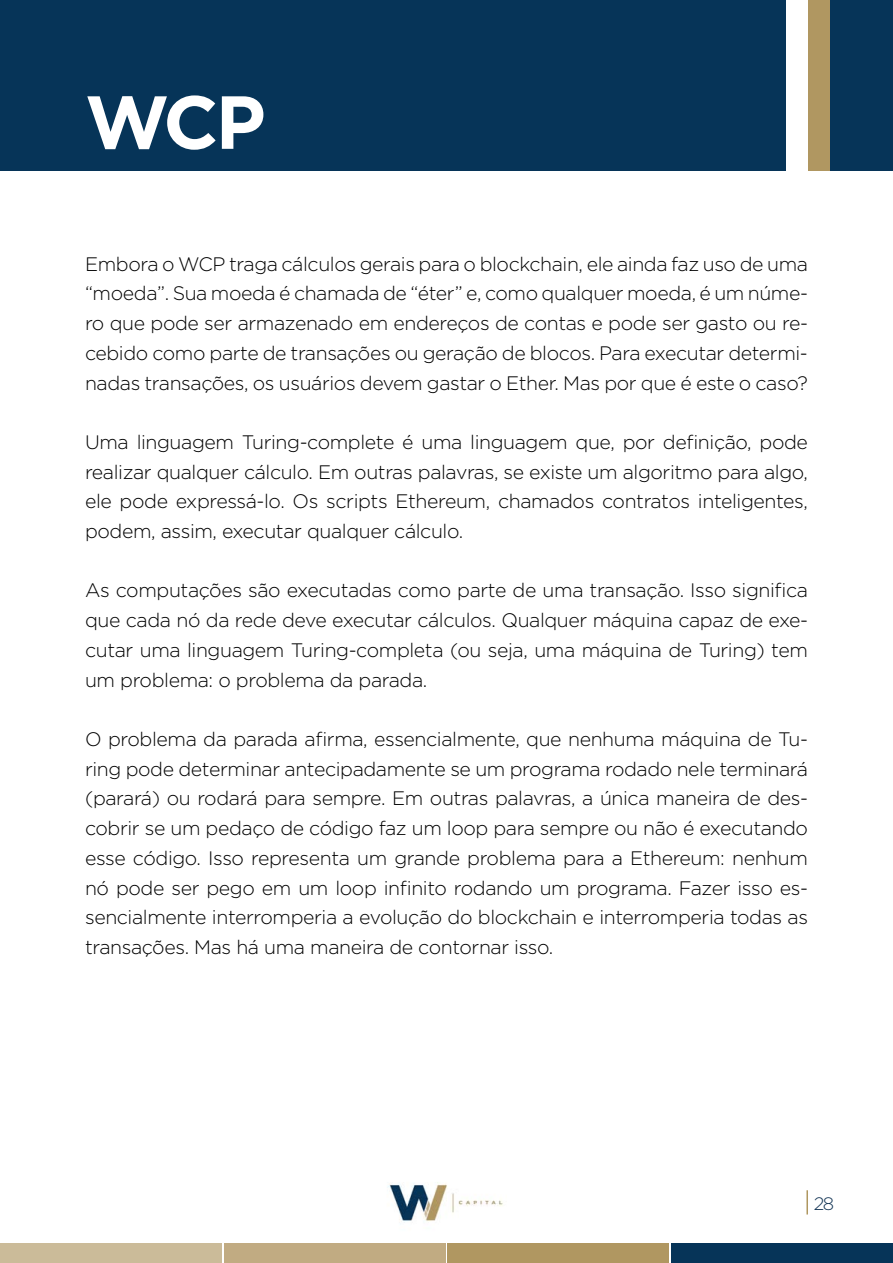
<style>
.page{position:relative;width:893px;height:1263px;background:#fff}
.page>*{position:absolute;margin:0;border:0;box-sizing:border-box;transform-origin:0 0}
.t1{font:700 75px "Gotham";color:#fff}
.t2{font:300 19.5px/29.7px "Gotham";letter-spacing:-.02em;color:#000;text-align:justify}
.t3{font:300 18px "Gotham";color:#153656}
</style>
<div class="page">
<hr style="left:806px;top:1190px;width:2px;height:24px;background:#af9760">
<img style="left:387px;top:1182px;width:116px;height:41px">
<div style="left:0;top:1243px;width:222px;height:20px;background:#cbbb99"></div>
<div style="left:224px;top:1243px;width:221px;height:20px;background:#c1ab82"></div>
<div style="left:447px;top:1243px;width:222px;height:20px;background:#b09761"></div>
<div style="left:671px;top:1243px;width:222px;height:20px;background:#063458"></div>
<div style="left:0;top:0;width:893px;height:170px;background:#063458"></div>
<div style="left:787px;top:0;width:21px;height:170px;background:#fff"></div>
<div style="left:808px;top:0;width:21px;height:170px;background:#b09761"></div>
<h1 class="t1" style="left:85px;top:73px;width:182px">WCP</h1>
<p class="t2" style="left:85px;top:248px;width:724px">Embora o WCP traga cálculos gerais para o blockchain, ele ainda faz uso de uma “moeda”. Sua moeda é chamada de “éter” e, como qualquer moeda, é um núme&shy;ro que pode ser armazenado em endereços de contas e pode ser gasto ou re&shy;cebido como parte de transações ou geração de blocos. Para executar determi&shy;nadas transações, os usuários devem gastar o Ether. Mas por que é este o caso?</p>
<p class="t2" style="left:85px;top:427px;width:724px">Uma linguagem Turing-complete é uma linguagem que, por definição, pode realizar qualquer cálculo. Em outras palavras, se existe um algoritmo para algo, ele pode expressá-lo. Os scripts Ethereum, chamados contratos inteligentes, podem, assim, executar qualquer cálculo.</p>
<p class="t2" style="left:85px;top:575px;width:724px">As computações são executadas como parte de uma transação. Isso significa que cada nó da rede deve executar cálculos. Qualquer máquina capaz de exe&shy;cutar uma linguagem Turing-completa (ou seja, uma máquina de Turing) tem um problema: o problema da parada.</p>
<p class="t2" style="left:85px;top:724px;width:724px">O problema da parada afirma, essencialmente, que nenhuma máquina de Tu&shy;ring pode determinar antecipadamente se um programa rodado nele terminará (parará) ou rodará para sempre. Em outras palavras, a única maneira de des&shy;cobrir se um pedaço de código faz um loop para sempre ou não é executando esse código. Isso representa um grande problema para a Ethereum: nenhum nó pode ser pego em um loop infinito rodando um programa. Fazer isso es&shy;sencialmente interromperia a evolução do blockchain e interromperia todas as transações. Mas há uma maneira de contornar isso.</p>
<p class="t3" style="left:814px;top:1192px;width:22px">28</p>
</div>
